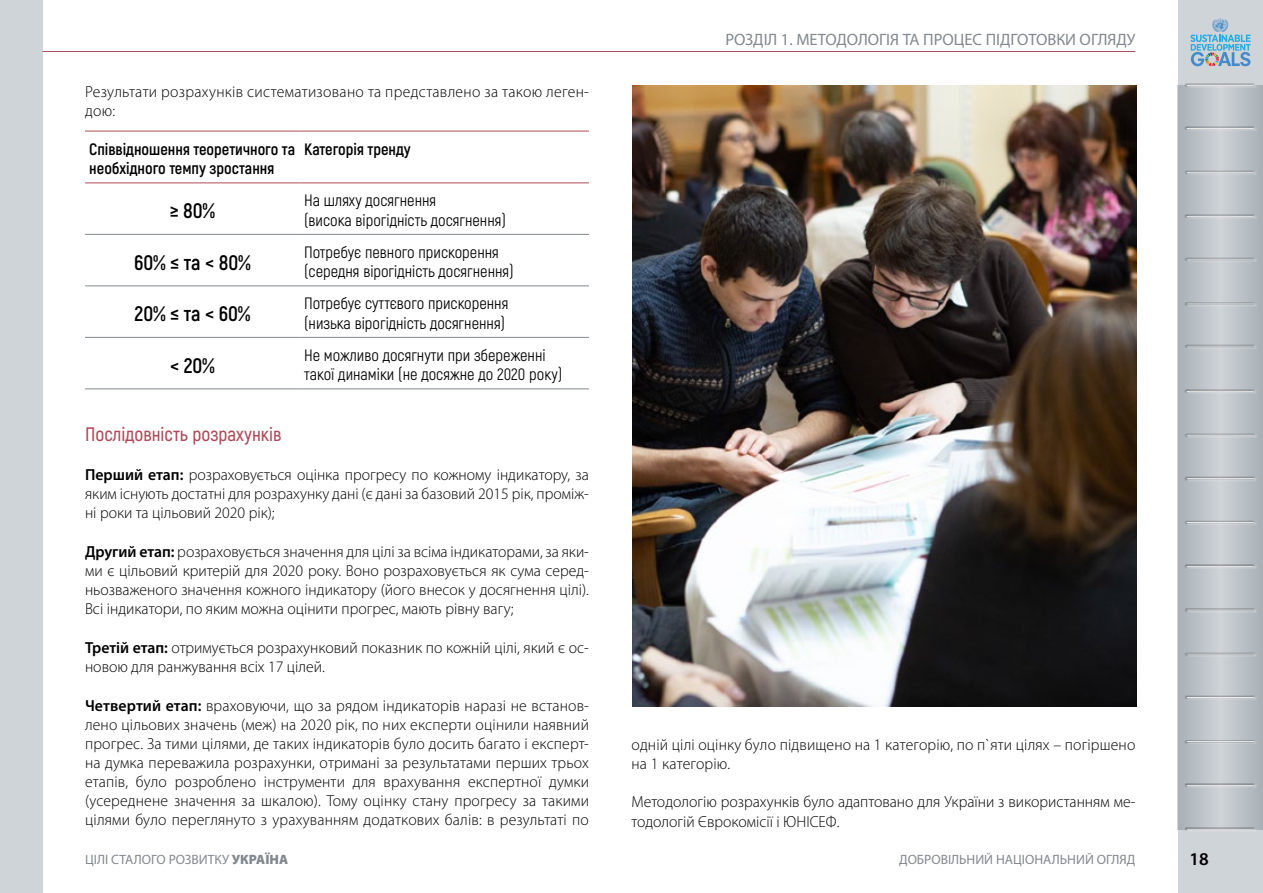
<style>
.page{position:relative;width:1263px;height:893px;background:#fff}
.page>*{position:absolute;margin:0;border:0;box-sizing:border-box;transform-origin:0 0}
.t1{font:700 21px "Akrobat";color:#000}
.t2{font:600 19.5px "Akrobat";color:#ad4b5a}
.t3{font:600 18px "Myriad Pro";color:#000}
.t4{font:16.5px/19.6px "Akrobat";color:#000}
.t5{font:700 16.5px/19.6px "Akrobat";color:#000}
.t6{font:16.5px "Myriad Pro";color:#82888f}
.t7{font:300 16.05px/19px "Myriad Pro";color:#000;text-align:justify}
.t8{font:300 16.05px/19px "Myriad Pro";letter-spacing:.02em;color:#000}
.t9{font:13.5px "Myriad Pro";color:#82888f}
.s1{font-weight:600}
.s2{font-weight:900}
</style>
<div class="page">
<div style="left:1178px;top:829px;width:85px;height:64px;background:#cfd4d8"></div>
<div style="left:0;top:435px;width:43px;height:44px;background:#cfd4d8"></div>
<div style="left:0;top:216px;width:43px;height:44px;background:#cfd4d8"></div>
<div style="left:0;top:610px;width:43px;height:44px;background:#cfd4d8"></div>
<div style="left:0;top:129px;width:43px;height:44px;background:#cfd4d8"></div>
<div style="left:0;top:523px;width:43px;height:44px;background:#cfd4d8"></div>
<div style="left:0;top:304px;width:43px;height:44px;background:#cfd4d8"></div>
<div style="left:0;top:698px;width:43px;height:44px;background:#cfd4d8"></div>
<div style="left:0;top:85px;width:43px;height:44px;background:#cfd4d8"></div>
<div style="left:1178px;top:0;width:85px;height:85px;background:#cfd4d8"></div>
<div style="left:0;top:0;width:43px;height:85px;background:#cfd4d8"></div>
<div style="left:0;top:479px;width:43px;height:44px;background:#cfd4d8"></div>
<div style="left:0;top:260px;width:43px;height:44px;background:#cfd4d8"></div>
<div style="left:0;top:654px;width:43px;height:44px;background:#cfd4d8"></div>
<div style="left:0;top:173px;width:43px;height:43px;background:#cfd4d8"></div>
<div style="left:0;top:567px;width:43px;height:43px;background:#cfd4d8"></div>
<div style="left:0;top:348px;width:43px;height:43px;background:#cfd4d8"></div>
<div style="left:0;top:742px;width:43px;height:43px;background:#cfd4d8"></div>
<div style="left:0;top:391px;width:43px;height:44px;background:#cfd4d8"></div>
<div style="left:0;top:785px;width:43px;height:44px;background:#cfd4d8"></div>
<div style="left:0;top:829px;width:43px;height:64px;background:#cfd4d8"></div>
<svg style="left:1178px;top:85px;width:85px;height:744px;background:#bac1c6"></svg>
<hr style="left:43px;top:51px;width:1092px;height:1px;background:#ad4b5a">
<svg style="left:1190px;top:19px;width:60px;height:47px"></svg>
<hr style="left:1184px;top:433px;width:71px;height:4px;background:#fff;opacity:.75">
<div style="left:1186px;top:433px;width:70px;height:5px;background:#000;opacity:.75"></div>
<div style="left:1184px;top:389px;width:71px;height:5px;background:#aab1b7"></div>
<div style="left:1185px;top:389px;width:71px;height:5px;background:#000;opacity:.75"></div>
<div style="left:1184px;top:344px;width:71px;height:5px;background:#999fa5"></div>
<div style="left:1186px;top:345px;width:70px;height:5px;background:#000;opacity:.75"></div>
<div style="left:1184px;top:301px;width:71px;height:5px;background:#fff;opacity:.75"></div>
<hr style="left:1185px;top:302px;width:71px;height:4px;background:#000;opacity:.75">
<div style="left:1184px;top:257px;width:71px;height:5px;background:#999fa5"></div>
<hr style="left:1186px;top:258px;width:70px;height:4px;background:#000;opacity:.75">
<div style="left:1184px;top:213px;width:71px;height:6px;background:#9aa0a6"></div>
<div style="left:1186px;top:214px;width:70px;height:5px;background:#000;opacity:.75"></div>
<div style="left:1184px;top:170px;width:71px;height:5px;background:#999fa5"></div>
<div style="left:1186px;top:170px;width:70px;height:5px;background:#000;opacity:.75"></div>
<div style="left:1184px;top:126px;width:71px;height:5px;background:#fff;opacity:.75"></div>
<div style="left:1186px;top:126px;width:70px;height:5px;background:#000;opacity:.75"></div>
<div style="left:1184px;top:476px;width:71px;height:5px;background:#fff;opacity:.75"></div>
<div style="left:1186px;top:476px;width:70px;height:5px;background:#000;opacity:.75"></div>
<div style="left:1184px;top:520px;width:71px;height:5px;background:#9ca2a8"></div>
<div style="left:1186px;top:520px;width:70px;height:6px;background:#000;opacity:.75"></div>
<div style="left:1184px;top:564px;width:71px;height:5px;background:#fff;opacity:.75"></div>
<div style="left:1186px;top:564px;width:70px;height:5px;background:#000;opacity:.75"></div>
<div style="left:1184px;top:607px;width:71px;height:5px;background:#fff;opacity:.75"></div>
<div style="left:1186px;top:607px;width:70px;height:6px;background:#000;opacity:.75"></div>
<div style="left:1184px;top:651px;width:71px;height:5px;background:#fff;opacity:.75"></div>
<div style="left:1186px;top:652px;width:70px;height:5px;background:#000;opacity:.75"></div>
<div style="left:1184px;top:695px;width:71px;height:5px;background:#a9b0b6"></div>
<div style="left:1185px;top:695px;width:71px;height:5px;background:#000;opacity:.75"></div>
<div style="left:1184px;top:739px;width:71px;height:5px;background:#aab1b7"></div>
<div style="left:1185px;top:739px;width:71px;height:5px;background:#000;opacity:.75"></div>
<div style="left:1184px;top:783px;width:71px;height:5px;background:#fff;opacity:.75"></div>
<div style="left:1186px;top:783px;width:70px;height:5px;background:#000;opacity:.75"></div>
<hr style="left:1184px;top:827px;width:71px;height:4px;background:#fff;opacity:.75">
<div style="left:1186px;top:827px;width:70px;height:5px;background:#000;opacity:.75"></div>
<div style="left:1184px;top:82px;width:71px;height:6px;background:#fff;opacity:.75"></div>
<div style="left:1186px;top:83px;width:70px;height:5px;background:#000;opacity:.75"></div>
<img style="left:632px;top:85px;width:504px;height:622px">
<hr style="left:85px;top:234px;width:215px;height:1px;background:#82888f">
<hr style="left:300px;top:234px;width:289px;height:1px;background:#82888f">
<hr style="left:85px;top:285px;width:215px;height:1px;background:#82888f">
<hr style="left:300px;top:285px;width:289px;height:1px;background:#82888f">
<hr style="left:85px;top:337px;width:215px;height:1px;background:#82888f">
<hr style="left:300px;top:337px;width:289px;height:1px;background:#82888f">
<hr style="left:85px;top:388px;width:215px;height:1px;background:#82888f">
<hr style="left:300px;top:388px;width:289px;height:1px;background:#82888f">
<hr style="left:85px;top:131px;width:215px;height:1px;background:#ad4b5a">
<hr style="left:300px;top:131px;width:289px;height:1px;background:#ad4b5a">
<hr style="left:85px;top:183px;width:215px;height:1px;background:#ad4b5a">
<hr style="left:300px;top:183px;width:289px;height:1px;background:#ad4b5a">
<p class="t8" style="left:85px;top:82px;width:505px">Результати розрахунків систематизовано та представлено за такою леген&shy;дою:</p>
<p class="t5" style="left:89px;top:139px;width:207px">Співвідношення теоретичного та необхідного темпу зростання</p>
<p class="t5" style="left:304px;top:139px;width:108px">Категорія тренду</p>
<h1 class="t1" style="left:170px;top:198px;width:47px">≥ 80%</h1>
<p class="t4" style="left:304px;top:191px;width:203px">На шляху досягнення<br>(висока вірогідність досягнення)</p>
<h1 class="t1" style="left:134px;top:249px;width:118px">60% ≤ та &lt; 80%</h1>
<p class="t4" style="left:304px;top:242px;width:211px">Потребує певного прискорення (середня вірогідність досягнення)</p>
<h1 class="t1" style="left:135px;top:301px;width:117px">20% ≤ та &lt; 60%</h1>
<p class="t4" style="left:304px;top:294px;width:206px">Потребує суттєвого прискорення (низька вірогідність досягнення)</p>
<h1 class="t1" style="left:170px;top:352px;width:46px">&lt; 20%</h1>
<p class="t4" style="left:304px;top:345px;width:260px">Не можливо досягнути при збереженні такої динаміки (не досяжне до 2020 року)</p>
<p class="t2" style="left:85px;top:422px;width:198px">Послідовність розрахунків</p>
<p class="t7" style="left:85px;top:465px;width:505px"><span class="s1">Перший етап:</span> розраховується оцінка прогресу по кожному індикатору, за яким існують достатні для розрахунку дані (є дані за базовий 2015 рік, проміж&shy;ні роки та цільовий 2020 рік);</p>
<p class="t7" style="left:85px;top:542px;width:505px"><span class="s1">Другий етап:</span> розраховується значення для цілі за всіма індикаторами, за яки&shy;ми є цільовий критерій для 2020 року. Воно розраховується як сума серед&shy;ньозваженого значення кожного індикатору (його внесок у досягнення цілі).<br>Всі індикатори, по яким можна оцінити прогрес, мають рівну вагу;</p>
<p class="t7" style="left:85px;top:638px;width:505px"><span class="s1">Третій етап:</span> отримується розрахунковий показник по кожній цілі, який є ос&shy;новою для ранжування всіх 17 цілей.</p>
<p class="t7" style="left:85px;top:696px;width:505px"><span class="s1">Четвертий етап:</span> враховуючи, що за рядом індикаторів наразі не встанов&shy;лено цільових значень (меж) на 2020 рік, по них експерти оцінили наявний прогрес. За тими цілями, де таких індикаторів було досить багато і експерт&shy;на думка переважила розрахунки, отримані за результатами перших трьох етапів, було розроблено інструменти для врахування експертної думки (усереднене значення за шкалою). Тому оцінку стану прогресу за такими цілями було переглянуто з урахуванням додаткових балів: в результаті по</p>
<p class="t6" style="left:725px;top:29px;width:411px">РОЗДІЛ 1. МЕТОДОЛОГІЯ ТА ПРОЦЕС ПІДГОТОВКИ ОГЛЯДУ</p>
<p class="t7" style="left:631px;top:735px;width:505px">одній цілі оцінку було підвищено на 1 категорію, по п`яти цілях – погіршено на 1 категорію.</p>
<p class="t7" style="left:631px;top:792px;width:505px">Методологію розрахунків було адаптовано для України з використанням ме&shy;тодологій Єврокомісії і ЮНІСЕФ.</p>
<p class="t9" style="left:85px;top:851px;width:205px">ЦІЛІ СТАЛОГО РОЗВИТКУ <span class="s2">УКРАЇНА</span></p>
<p class="t9" style="left:899px;top:851px;width:238px">ДОБРОВІЛЬНИЙ НАЦІОНАЛЬНИЙ ОГЛЯД</p>
<p class="t3" style="left:1189px;top:847px;width:21px">18</p>
</div>
